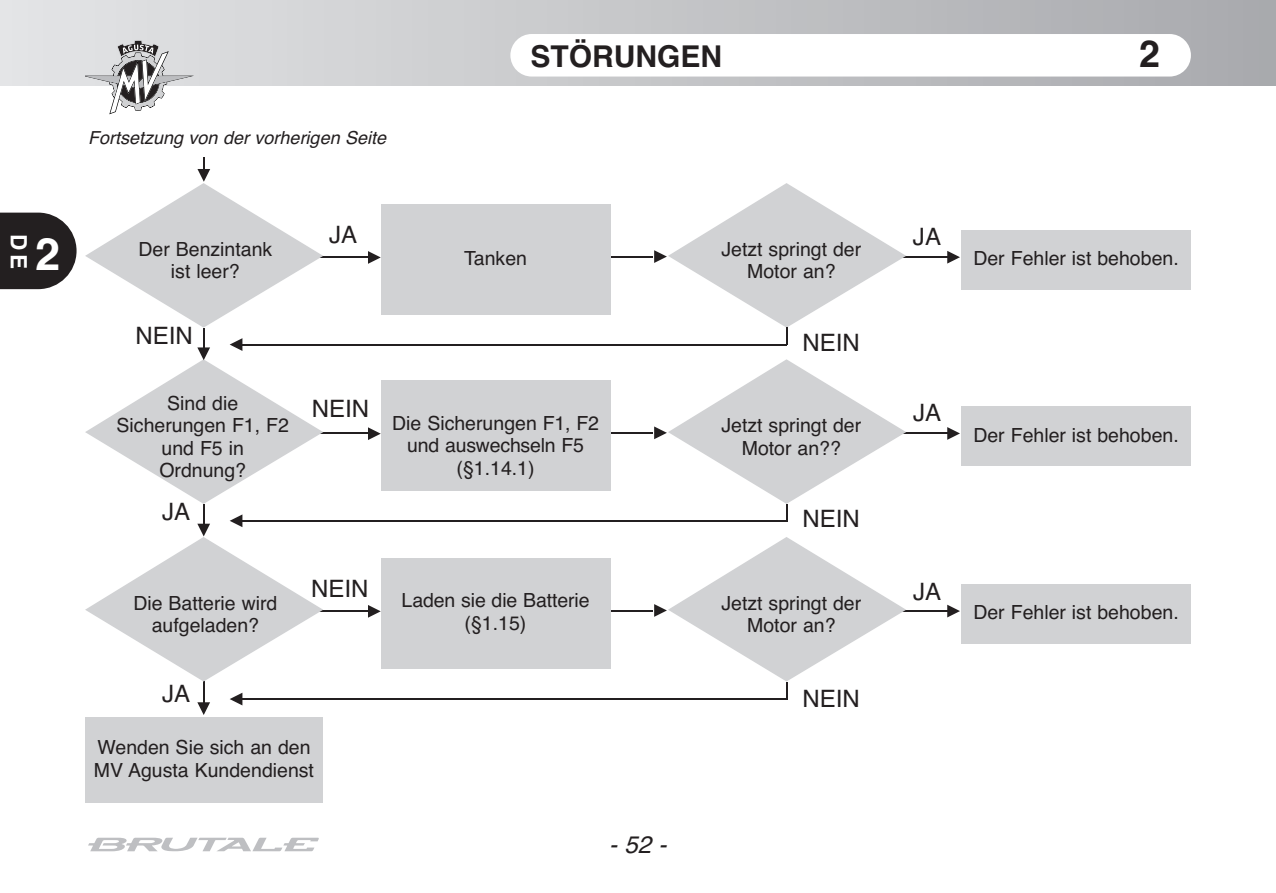
<style>
.page{position:relative;width:1276px;height:893px;background:#fff}
.page>*{position:absolute;margin:0;border:0;box-sizing:border-box;transform-origin:0 0}
.t1{font:700 45px "Helvetica";color:#fff}
.t2{font:700 37.5px "Helvetica";color:#231f20}
.t3{font:700 30px "Helvetica";color:#231f20}
.t4{font:24px "Helvetica";color:#231f20}
.t5{font:italic 24px "Helvetica";color:#231f20}
.t6{font:700 22.5px "Helvetica";color:#fff}
.t7{font:19.5px/22.5px "Helvetica";color:#231f20;text-align:center}
.t8{font:italic 18px "Helvetica";color:#231f20}
</style>
<div class="page">
<svg style="left:0;top:213px;width:77px;height:76px;background:#3b3738"></svg>
<div style="left:0;top:0;width:1276px;height:85px;background:linear-gradient(to right,#e4e5e6,#a8a9ad)"></div>
<div style="left:510px;top:34px;width:681px;height:43px;background:#fff;border-radius:21px"></div>
<svg style="left:85px;top:40px;width:109px;height:74px"></svg>
<svg style="left:88px;top:838px;width:231px;height:13px"></svg>
<hr style="left:602px;top:432px;width:51px;height:2px;background:#231f20">
<svg style="left:368px;top:427px;width:13px;height:13px"></svg>
<hr style="left:317px;top:432px;width:51px;height:2px;background:#231f20">
<hr style="left:893px;top:432px;width:55px;height:2px;background:#231f20">
<svg style="left:947px;top:427px;width:13px;height:13px"></svg>
<div style="left:961px;top:406px;width:230px;height:60px;background:#d1d2d4"></div>
<div style="left:381px;top:380px;width:229px;height:111px;background:#d1d2d4"></div>
<div style="left:85px;top:717px;width:238px;height:85px;background:#d1d2d4"></div>
<hr style="left:203px;top:682px;width:2px;height:26px;background:#231f20">
<svg style="left:197px;top:702px;width:13px;height:13px"></svg>
<hr style="left:238px;top:699px;width:549px;height:1px;background:#231f20">
<svg style="left:230px;top:693px;width:12px;height:12px"></svg>
<hr style="left:203px;top:504px;width:2px;height:23px;background:#231f20">
<hr style="left:602px;top:610px;width:51px;height:1px;background:#231f20">
<svg style="left:368px;top:605px;width:13px;height:13px"></svg>
<hr style="left:317px;top:610px;width:51px;height:1px;background:#231f20">
<hr style="left:893px;top:610px;width:55px;height:1px;background:#231f20">
<svg style="left:947px;top:605px;width:13px;height:12px"></svg>
<div style="left:961px;top:584px;width:230px;height:59px;background:#d1d2d4"></div>
<div style="left:381px;top:558px;width:229px;height:110px;background:#d1d2d4"></div>
<svg style="left:654px;top:537px;width:252px;height:162px"></svg>
<svg style="left:654px;top:359px;width:252px;height:162px"></svg>
<hr style="left:238px;top:520px;width:549px;height:2px;background:#231f20">
<svg style="left:85px;top:514px;width:238px;height:167px"></svg>
<hr style="left:602px;top:256px;width:51px;height:1px;background:#231f20">
<svg style="left:368px;top:251px;width:13px;height:13px"></svg>
<hr style="left:317px;top:256px;width:51px;height:2px;background:#231f20">
<hr style="left:893px;top:256px;width:55px;height:2px;background:#231f20">
<svg style="left:947px;top:251px;width:13px;height:13px"></svg>
<div style="left:961px;top:230px;width:230px;height:59px;background:#d1d2d4"></div>
<div style="left:381px;top:204px;width:229px;height:110px;background:#d1d2d4"></div>
<hr style="left:203px;top:328px;width:2px;height:23px;background:#231f20">
<svg style="left:654px;top:183px;width:252px;height:162px"></svg>
<hr style="left:238px;top:344px;width:549px;height:2px;background:#231f20">
<svg style="left:85px;top:338px;width:238px;height:166px"></svg>
<svg style="left:85px;top:157px;width:238px;height:171px"></svg>
<p class="t6" style="left:32px;top:234px;width:37px;rotate:90deg">DE</p>
<h1 class="t1" style="left:35px;top:228px;width:27px">2</h1>
<p class="t8" style="left:88px;top:127px;width:300px">Fortsetzung von der vorherigen Seite</p>
<h3 class="t3" style="left:530px;top:39px;width:193px">STÖRUNGEN</h3>
<h2 class="t2" style="left:1139px;top:32px;width:22px">2</h2>
<p class="t4" style="left:329px;top:220px;width:30px">JA</p>
<p class="t4" style="left:913px;top:223px;width:30px">JA</p>
<p class="t7" style="left:138px;top:238px;width:135px">Der Benzintank ist leer?</p>
<p class="t7" style="left:464px;top:247px;width:64px">Tanken</p>
<p class="t7" style="left:721px;top:238px;width:141px">Jetzt springt der<br>Motor an?</p>
<p class="t4" style="left:135px;top:321px;width:59px">NEIN</p>
<p class="t4" style="left:802px;top:328px;width:59px">NEIN</p>
<p class="t7" style="left:117px;top:392px;width:174px">Sind die<br>Sicherungen F1, F2 und F5 in<br>Ordnung?</p>
<p class="t4" style="left:162px;top:498px;width:30px">JA</p>
<p class="t4" style="left:312px;top:394px;width:59px">NEIN</p>
<p class="t4" style="left:913px;top:399px;width:30px">JA</p>
<p class="t7" style="left:392px;top:412px;width:208px">Die Sicherungen F1, F2 und auswechseln F5 (§1.14.1)</p>
<p class="t7" style="left:721px;top:414px;width:141px">Jetzt springt der<br>Motor an??</p>
<p class="t4" style="left:802px;top:505px;width:59px">NEIN</p>
<p class="t4" style="left:311px;top:574px;width:59px">NEIN</p>
<p class="t4" style="left:913px;top:577px;width:30px">JA</p>
<p class="t7" style="left:133px;top:592px;width:146px">Die Batterie wird aufgeladen?</p>
<p class="t7" style="left:402px;top:589px;width:189px">Laden sie die Batterie (§1.15)</p>
<p class="t7" style="left:721px;top:592px;width:141px">Jetzt springt der<br>Motor an?</p>
<p class="t4" style="left:162px;top:680px;width:30px">JA</p>
<p class="t7" style="left:94px;top:736px;width:222px;text-align:left">Wenden Sie sich an den<br>MV Agusta Kundendienst</p>
<p class="t5" style="left:609px;top:831px;width:59px">-52-</p>
<p class="t4" style="left:802px;top:684px;width:59px">NEIN</p>
<p class="t7" style="left:973px;top:247px;width:207px">Der Fehler ist behoben.</p>
<p class="t7" style="left:973px;top:424px;width:207px">Der Fehler ist behoben.</p>
<p class="t7" style="left:973px;top:601px;width:207px">Der Fehler ist behoben.</p>
</div>
